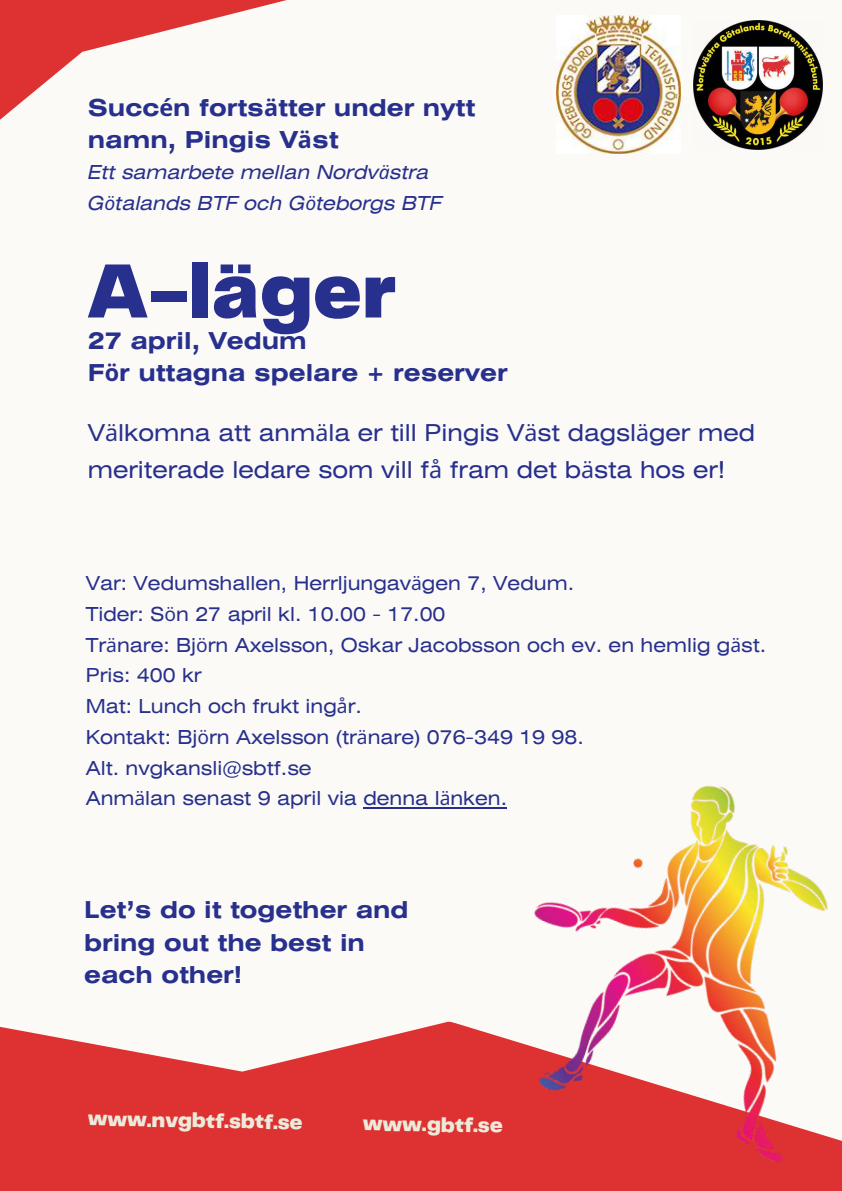
<style>
.page{position:relative;width:842px;height:1191px;background:#fff}
.page>*{position:absolute;margin:0;border:0;box-sizing:border-box;transform-origin:0 0}
.t1{font:900 79.6px "Telegraf";color:#27308c}
.t2{font:700 23.3px/32.2px "Helios Ext";color:#27308c}
.t3{font:23.3px/36.8px "Helios Ext";color:#27308c}
.t4{font:900 21.1px "Telegraf";color:#eceada}
.t5{font:19.3px/30.8px "Helios Ext";color:#27308c}
.t6{font:italic 19.3px/30.7px "Helios Ext";color:#27308c}
.s1{font-family:"Noto Sans"}
</style>
<div class="page">
<div style="left:0;top:0;width:842px;height:1190px;background:#fcfaf7"></div>
<svg style="left:0;top:0;width:287px;height:120px"></svg>
<svg style="left:0;top:1021px;width:842px;height:169px;background:#e24c4c"></svg>
<img style="left:479px;top:785px;width:363px;height:382px">
<img style="left:693px;top:21px;width:129px;height:129px">
<img style="left:557px;top:15px;width:123px;height:138px">
<hr style="left:363px;top:806px;width:144px;height:2px;background:#27308c">
<p class="t2" style="left:88px;top:91px;width:389px">Succ<span class="s1">é</span>n forts<span class="s1">ä</span>tter under nytt namn, Pingis V<span class="s1">ä</span>st</p>
<p class="t6" style="left:88px;top:157px;width:356px">Ett samarbete mellan Nordv<span class="s1">ä</span>stra<br>G<span class="s1">ö</span>talands BTF och G<span class="s1">ö</span>teborgs BTF</p>
<h1 class="t1" style="left:86px;top:234px;width:312px">A-läger</h1>
<p class="t2" style="left:88px;top:324px;width:421px">27 april, Vedum<br>F<span class="s1">ö</span>r uttagna spelare + reserver</p>
<p class="t3" style="left:88px;top:414px;width:669px">V<span class="s1">ä</span>lkomna att anm<span class="s1">ä</span>la er till Pingis V<span class="s1">ä</span>st dagsl<span class="s1">ä</span>ger med meriterade ledare som vill f<span class="s1">å</span> fram det b<span class="s1">ä</span>sta hos er!</p>
<p class="t5" style="left:86px;top:567px;width:682px">Var: Vedumshallen, Herrljungav<span class="s1">ä</span>gen 7, Vedum.<br>Tider: S<span class="s1">ö</span>n 27 april kl. 10.00 - 17.00<br>Tr<span class="s1">ä</span>nare: Bj<span class="s1">ö</span>rn Axelsson, Oskar Jacobsson och ev. en hemlig g<span class="s1">ä</span>st.<br>Pris: 400 kr<br>Mat: Lunch och frukt ing<span class="s1">å</span>r.<br>Kontakt: Bj<span class="s1">ö</span>rn Axelsson (tr<span class="s1">ä</span>nare) 076-349 19 98.<br>Alt. nvgkansli@sbtf.se<br>Anm<span class="s1">ä</span>lan senast 9 april via denna l<span class="s1">ä</span>nken.</p>
<p class="t2" style="left:84px;top:893px;width:326px">Let’s do it together and bring out the best in each other!</p>
<p class="t4" style="left:88px;top:1103px;width:216px;rotate:1deg">www.nvgbtf.sbtf.se</p>
<p class="t4" style="left:363px;top:1108px;width:141px;rotate:1deg">www.gbtf.se</p>
</div>
